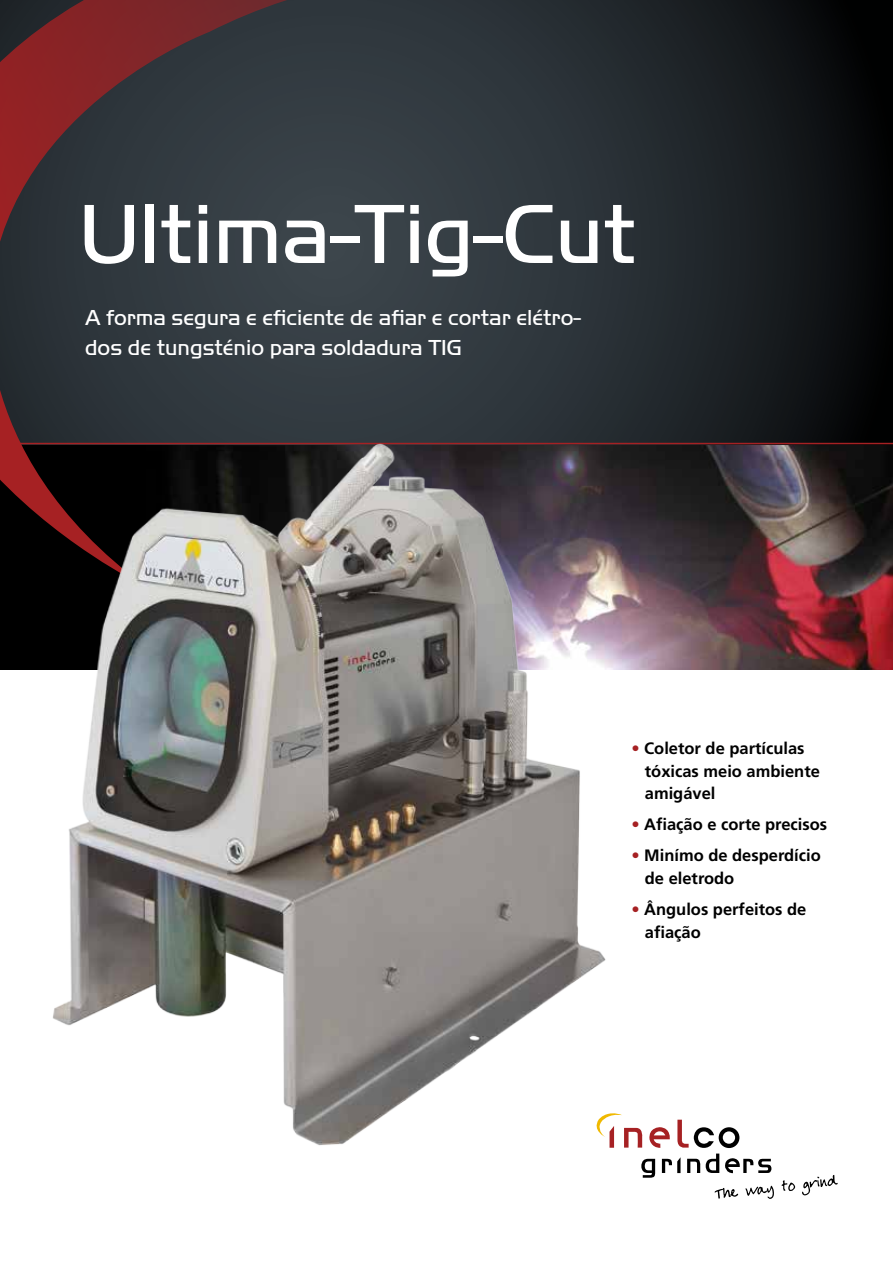
<style>
.page{position:relative;width:893px;height:1263px;background:#fff}
.page>*{position:absolute;margin:0;border:0;box-sizing:border-box;transform-origin:0 0}
.t1{font:300 87px "Handel Gothic";color:#fff}
.t2{font:300 22.5px/30px "Handel Gothic";color:#fff}
.t3{font:700 16.5px/22.5px "Frutiger LT Std";color:#000}
.s1{color:#a62123}
</style>
<div class="page">
<img style="left:631px;top:444px;width:262px;height:226px">
<svg style="left:631px;top:0;width:262px;height:443px"></svg>
<svg style="left:631px;top:1119px;width:140px;height:59px"></svg>
<svg style="left:714px;top:1188px;width:24px;height:11px"></svg>
<svg style="left:745px;top:1185px;width:29px;height:14px"></svg>
<svg style="left:781px;top:1180px;width:14px;height:11px"></svg>
<svg style="left:802px;top:1175px;width:36px;height:20px"></svg>
<hr style="left:0;top:443px;width:893px;height:1px;background:#a62123">
<svg style="left:0;top:0;width:631px;height:587px;fill:#31383e"></svg>
<img style="left:13px;top:433px;width:618px;height:715px">
<h1 class="t1" style="left:79px;top:182px;width:559px">Ultima-Tig-Cut</h1>
<h2 class="t2" style="left:85px;top:302px;width:497px">A forma segura e eficiente de afiar e cortar elétro&shy;dos de tungsténio para soldadura TIG</h2>
<p class="t3" style="left:645px;top:737px;width:177px;text-indent:-13px"><span class="s1">•</span> Coletor de partículas tóxicas meio ambiente amigável</p>
<p class="t3" style="left:631px;top:813px;width:197px"><span class="s1">•</span> Afiação e corte precisos</p>
<p class="t3" style="left:645px;top:844px;width:177px;text-indent:-13px"><span class="s1">•</span> Minímo de desperdício de eletrodo</p>
<p class="t3" style="left:645px;top:898px;width:163px;text-indent:-13px"><span class="s1">•</span> Ângulos perfeitos de afiação</p>
</div>
